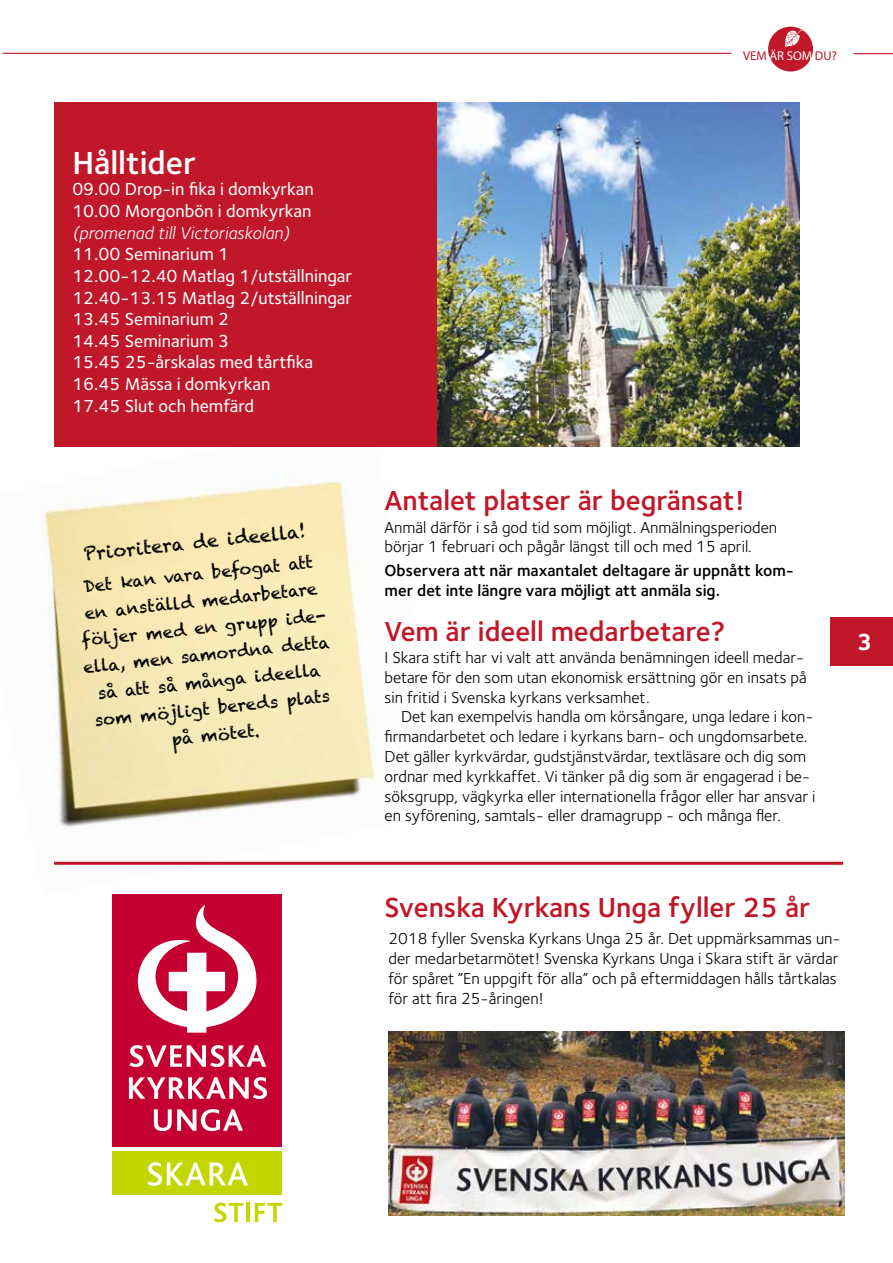
<style>
.page{position:relative;width:893px;height:1263px;background:#fff}
.page>*{position:absolute;margin:0;border:0;box-sizing:border-box;transform-origin:0 0}
.t1{font:600 33px "Foundry Sterling";color:#fff}
.t2{font:600 28.5px "Foundry Sterling";color:#c01729}
.t3{font:700 24px "Foundry Sterling";color:#fff}
.t4{font:500 18px/21.6px "Foundry Sterling";color:#fff}
.t5{font:18px "Foundry Sterling Book Italic OSF";color:#fff}
.t6{font:18px "Chalkduster";color:#000}
.t7{font:16.5px/19.8px "Foundry Sterling";color:#000}
.t8{font:16.5px/27px "Chalkduster";color:#000;text-align:center}
.t9{font:600 16.5px/19.8px "Foundry Sterling";color:#000}
.t10{font:12.75px "Myriad Pro";color:#c01729}
.s1{color:#fff}
</style>
<div class="page">
<div style="left:830px;top:617px;width:63px;height:48px;background:#c01729"></div>
<img style="left:436px;top:103px;width:363px;height:343px">
<img style="left:44px;top:419px;width:406px;height:476px">
<div style="left:54px;top:102px;width:382px;height:344px;background:#c01729"></div>
<div style="left:768px;top:27px;width:45px;height:45px;background:#c01729;border-radius:50%"></div>
<svg style="left:785px;top:29px;width:18px;height:18px"></svg>
<hr style="left:854px;top:53px;width:39px;height:1px;background:#c01729">
<hr style="left:2px;top:53px;width:729px;height:1px;background:#c01729">
<div style="left:113px;top:1151px;width:169px;height:44px;background:#c4d600"></div>
<div style="left:113px;top:894px;width:169px;height:252px;background:#c3002f"></div>
<svg style="left:129px;top:1045px;width:137px;height:22px"></svg>
<svg style="left:129px;top:1077px;width:138px;height:22px"></svg>
<svg style="left:154px;top:1109px;width:89px;height:22px"></svg>
<svg style="left:138px;top:905px;width:118px;height:128px"></svg>
<svg style="left:214px;top:1203px;width:30px;height:19px"></svg>
<hr style="left:247px;top:1203px;width:3px;height:19px;background:#c4d600">
<svg style="left:255px;top:1203px;width:28px;height:19px"></svg>
<svg style="left:147px;top:1162px;width:101px;height:24px"></svg>
<img style="left:389px;top:1031px;width:456px;height:184px">
<hr style="left:54px;top:862px;width:789px;height:3px;background:#c01729">
<p class="t10" style="left:743px;top:48px;width:95px">VEM <span class="s1">ÄR SOM</span> DU?</p>
<h1 class="t1" style="left:72px;top:139px;width:126px">Hålltider</h1>
<p class="t4" style="left:72px;top:178px;width:243px">09.00 Drop-in fika i domkyrkan<br>10.00 Morgonbön i domkyrkan</p>
<p class="t5" style="left:72px;top:220px;width:219px">(promenad till Victoriaskolan)</p>
<p class="t4" style="left:72px;top:243px;width:282px">11.00 Seminarium 1<br>12.00-12.40 Matlag 1/utställningar<br>12.40-13.15 Matlag 2/utställningar<br>13.45 Seminarium 2<br>14.45 Seminarium 3<br>15.45 25-årskalas med tårtfika<br>16.45 Mässa i domkyrkan<br>17.45 Slut och hemfärd</p>
<p class="t6" style="left:83px;top:544px;width:225px;rotate:-6deg">Prioritera de ideella!</p>
<p class="t8" style="left:74px;top:573px;width:249px;rotate:-6deg">Det kan vara befogat att en anställd medarbetare följer med en grupp ide&shy;ella, men samordna detta så att så många ideella som möjligt bereds plats på mötet.</p>
<h2 class="t2" style="left:385px;top:480px;width:362px">Antalet platser är begränsat!</h2>
<p class="t7" style="left:385px;top:517px;width:394px">Anmäl därför i så god tid som möjligt. Anmälningsperioden börjar 1 februari och pågår längst till och med 15 april.</p>
<p class="t9" style="left:385px;top:560px;width:411px">Observera att när maxantalet deltagare är uppnått kom&shy;mer det inte längre vara möjligt att anmäla sig.</p>
<h2 class="t2" style="left:385px;top:611px;width:342px">Vem är ideell medarbetare?</h2>
<p class="t7" style="left:385px;top:647px;width:424px">I Skara stift har vi valt att använda benämningen ideell medar&shy;betare för den som utan ekonomisk ersättning gör en insats på sin fritid i Svenska kyrkans verksamhet.</p>
<p class="t7" style="left:385px;top:706px;width:432px;text-indent:16px">Det kan exempelvis handla om körsångare, unga ledare i kon&shy;firmandarbetet och ledare i kyrkans barn- och ungdomsarbete.<br>Det gäller kyrkvärdar, gudstjänstvärdar, textläsare och dig som ordnar med kyrkkaffet. Vi tänker på dig som är engagerad i be&shy;söksgrupp, vägkyrka eller internationella frågor eller har ansvar i en syförening, samtals- eller dramagrupp - och många fler.</p>
<h3 class="t3" style="left:857px;top:625px;width:17px">3</h3>
<h2 class="t2" style="left:385px;top:887px;width:428px">Svenska Kyrkans Unga fyller 25 år</h2>
<p class="t7" style="left:388px;top:928px;width:454px">2018 fyller Svenska Kyrkans Unga 25 år. Det uppmärksammas un&shy;der medarbetarmötet! Svenska Kyrkans Unga i Skara stift är värdar för spåret ”En uppgift för alla” och på eftermiddagen hålls tårtkalas för att fira 25-åringen!</p>
</div>
